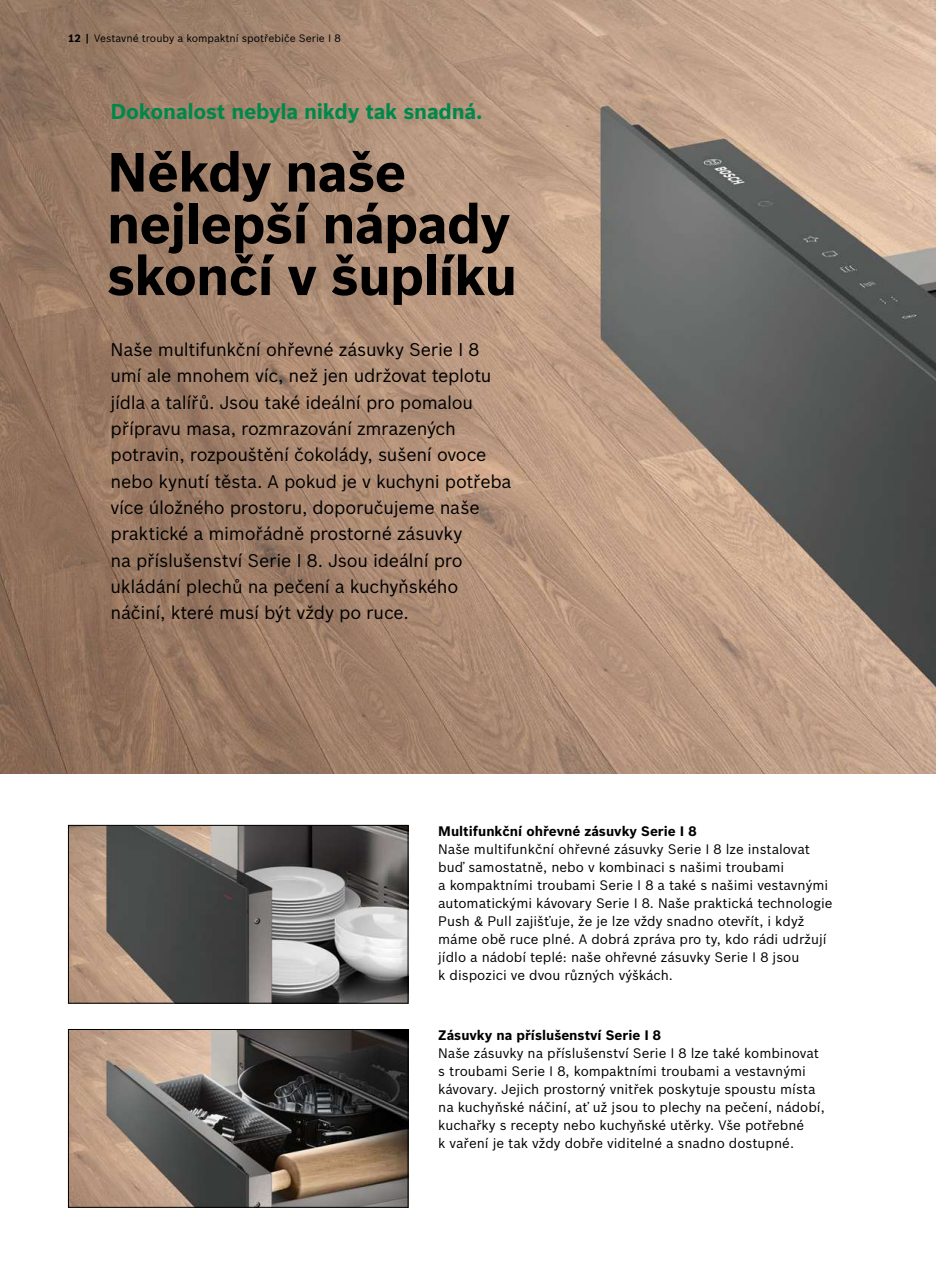
<style>
.page{position:relative;width:936px;height:1263px;background:#fff}
.page>*{position:absolute;margin:0;border:0;box-sizing:border-box;transform-origin:0 0}
.t1{font:700 54px/51.8px "Bosch Sans";letter-spacing:-.015em;color:#000}
.t2{font:700 21px "Bosch Sans";letter-spacing:-.01em;color:#00884b}
.t3{font:18px/26.2px "Bosch Sans";letter-spacing:-.015em;color:#000}
.t4{font:13.5px/18px "Bosch Sans";color:#000}
.t5{font:700 13.5px "Bosch Sans";color:#000}
.t6{font:10.5px "Bosch Sans";color:#000}
.s1{font-weight:700}
</style>
<div class="page">
<img style="left:0;top:0;width:935px;height:774px">
<img style="left:70px;top:1031px;width:336px;height:175px">
<div style="left:68px;top:1029px;width:340px;height:179px;border:1px solid #000"></div>
<img style="left:70px;top:827px;width:336px;height:174px">
<div style="left:68px;top:825px;width:340px;height:178px;border:1px solid #000"></div>
<p class="t6" style="left:68px;top:31px;width:274px"><span class="s1">12 |</span> Vestavné trouby a kompaktní spotřebiče Serie I 8</p>
<h2 class="t2" style="left:111px;top:98px;width:373px">Dokonalost nebyla nikdy tak snadná.</h2>
<h1 class="t1" style="left:107px;top:146px;width:411px">Někdy naše nejlepší nápady skončí v šuplíku</h1>
<p class="t3" style="left:111px;top:336px;width:402px">Naše multifunkční ohřevné zásuvky Serie I 8 umí ale mnohem víc, než jen udržovat teplotu jídla a talířů. Jsou také ideální pro pomalou přípravu masa, rozmrazování zmrazených potravin, rozpouštění čokolády, sušení ovoce nebo kynutí těsta. A pokud je v kuchyni potřeba více úložného prostoru, doporučujeme naše praktické a mimořádně prostorné zásuvky<br>na příslušenství Serie I 8. Jsou ideální pro ukládání plechů na pečení a kuchyňského náčiní, které musí být vždy po ruce.</p>
<p class="t5" style="left:438px;top:822px;width:260px">Multifunkční ohřevné zásuvky Serie I 8</p>
<p class="t4" style="left:438px;top:839px;width:396px">Naše multifunkční ohřevné zásuvky Serie I 8 lze instalovat buď samostatně, nebo v kombinaci s našimi troubami<br>a kompaktními troubami Serie I 8 a také s našimi vestavnými automatickými kávovary Serie I 8. Naše praktická technologie Push &amp; Pull zajišťuje, že je lze vždy snadno otevřít, i když máme obě ruce plné. A dobrá zpráva pro ty, kdo rádi udržují jídlo a nádobí teplé: naše ohřevné zásuvky Serie I 8 jsou<br>k dispozici ve dvou různých výškách.</p>
<p class="t5" style="left:438px;top:1026px;width:224px">Zásuvky na příslušenství Serie I 8</p>
<p class="t4" style="left:438px;top:1044px;width:388px">Naše zásuvky na příslušenství Serie I 8 lze také kombinovat s troubami Serie I 8, kompaktními troubami a vestavnými kávovary. Jejich prostorný vnitřek poskytuje spoustu místa na kuchyňské náčiní, ať už jsou to plechy na pečení, nádobí, kuchařky s recepty nebo kuchyňské utěrky. Vše potřebné<br>k vaření je tak vždy dobře viditelné a snadno dostupné.</p>
</div>
